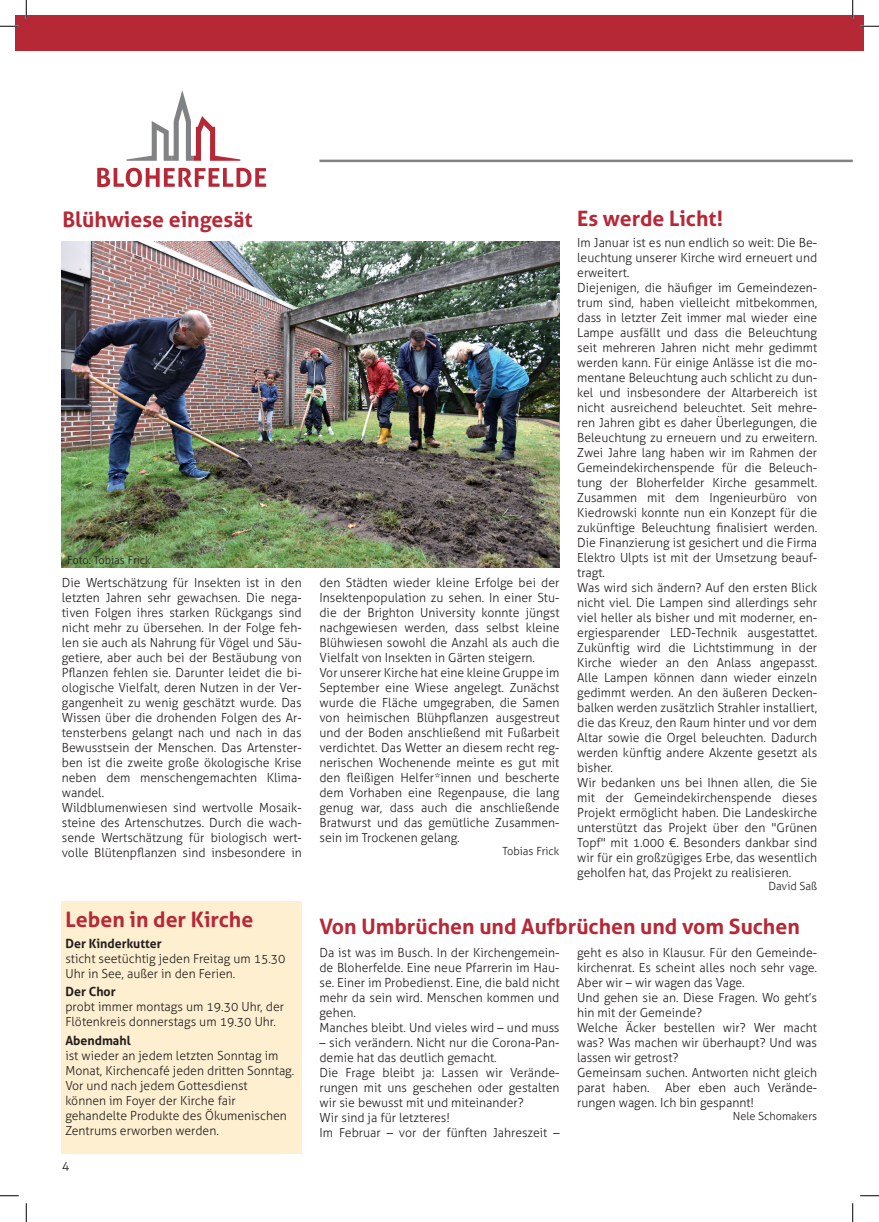
<style>
.page{position:relative;width:879px;height:1222px;background:#fff}
.page>*{position:absolute;margin:0;border:0;box-sizing:border-box;transform-origin:0 0}
.t1{font:700 21.25px "Aller";color:#b72837}
.t2{font:700 12.62px "Aller";color:#231f20}
.t3{font:300 12.5px/15px "Aller";color:#231f20}
.t4{font:300 11.25px "Aller";color:#231f20}
</style>
<div class="page">
<svg style="left:126px;top:90px;width:114px;height:71px"></svg>
<svg style="left:97px;top:168px;width:169px;height:19px"></svg>
<div style="left:16px;top:16px;width:836px;height:35px;background:#b72837"></div>
<hr style="left:320px;top:160px;width:531px;height:2px;background:#808285">
<div style="left:852px;top:16px;width:10px;height:35px;background:#b72837"></div>
<div style="left:62px;top:901px;width:240px;height:252px;background:#feefd0"></div>
<img style="left:62px;top:241px;width:497px;height:326px">
<svg style="left:0;top:25px;width:19px;height:2px"></svg>
<svg style="left:860px;top:25px;width:18px;height:2px"></svg>
<svg style="left:0;top:1195px;width:19px;height:1px"></svg>
<svg style="left:860px;top:1195px;width:18px;height:1px"></svg>
<svg style="left:25px;top:0;width:2px;height:19px"></svg>
<svg style="left:25px;top:1203px;width:2px;height:19px"></svg>
<svg style="left:851px;top:0;width:2px;height:19px"></svg>
<svg style="left:852px;top:1203px;width:1px;height:19px"></svg>
<h1 class="t1" style="left:62px;top:206px;width:191px">Blühwiese eingesät</h1>
<h1 class="t1" style="left:577px;top:205px;width:147px">Es werde Licht!</h1>
<p class="t3" style="left:577px;top:235px;width:241px">Im Januar ist es nun endlich so weit: Die Be&shy;leuchtung unserer Kirche wird erneuert und erweitert.<br>Diejenigen, die häufiger im Gemeindezen&shy;trum sind, haben vielleicht mitbekommen, dass in letzter Zeit immer mal wieder eine Lampe ausfällt und dass die Beleuchtung seit mehreren Jahren nicht mehr gedimmt werden kann. Für einige Anlässe ist die mo&shy;mentane Beleuchtung auch schlicht zu dun&shy;kel und insbesondere der Altarbereich ist nicht ausreichend beleuchtet. Seit mehre&shy;ren Jahren gibt es daher Überlegungen, die Beleuchtung zu erneuern und zu erweitern.<br>Zwei Jahre lang haben wir im Rahmen der Gemeindekirchenspende für die Beleuch&shy;tung der Bloherfelder Kirche gesammelt.<br>Zusammen mit dem Ingenieurbüro von Kiedrowski konnte nun ein Konzept für die zukünftige Beleuchtung finalisiert werden.<br>Die Finanzierung ist gesichert und die Firma Elektro Ulpts ist mit der Umsetzung beauf&shy;tragt.<br>Was wird sich ändern? Auf den ersten Blick nicht viel. Die Lampen sind allerdings sehr viel heller als bisher und mit moderner, en&shy;ergiesparender LED-Technik ausgestattet.<br>Zukünftig wird die Lichtstimmung in der Kirche wieder an den Anlass angepasst.<br>Alle Lampen können dann wieder einzeln gedimmt werden. An den äußeren Decken&shy;balken werden zusätzlich Strahler installiert, die das Kreuz, den Raum hinter und vor dem Altar sowie die Orgel beleuchten. Dadurch werden künftig andere Akzente gesetzt als bisher.<br>Wir bedanken uns bei Ihnen allen, die Sie mit der Gemeindekirchenspende dieses Projekt ermöglicht haben. Die Landeskirche unterstützt das Projekt über den "Grünen Topf" mit 1.000 €. Besonders dankbar sind wir für ein großzügiges Erbe, das wesentlich geholfen hat, das Projekt zu realisieren.</p>
<p class="t4" style="left:768px;top:879px;width:50px">David Saß</p>
<h1 class="t1" style="left:319px;top:913px;width:481px">Von Umbrüchen und Aufbrüchen und vom Suchen</h1>
<p class="t3" style="left:319px;top:945px;width:241px">Da ist was im Busch. In der Kirchengemein&shy;de Bloherfelde. Eine neue Pfarrerin im Hau&shy;se. Einer im Probedienst. Eine, die bald nicht mehr da sein wird. Menschen kommen und gehen.<br>Manches bleibt. Und vieles wird – und muss</p>
<p class="t3" style="left:319px;top:1035px;width:241px">– sich verändern. Nicht nur die Corona-Pan&shy;demie hat das deutlich gemacht.<br>Die Frage bleibt ja: Lassen wir Verände&shy;rungen mit uns geschehen oder gestalten wir sie bewusst mit und miteinander?<br>Wir sind ja für letzteres!<br>Im Februar – vor der fünften Jahreszeit –</p>
<p class="t4" style="left:67px;top:553px;width:85px">Foto: Tobias Frick</p>
<p class="t3" style="left:62px;top:575px;width:241px">Die Wertschätzung für Insekten ist in den letzten Jahren sehr gewachsen. Die nega&shy;tiven Folgen ihres starken Rückgangs sind nicht mehr zu übersehen. In der Folge feh&shy;len sie auch als Nahrung für Vögel und Säu&shy;getiere, aber auch bei der Bestäubung von Pflanzen fehlen sie. Darunter leidet die bi&shy;ologische Vielfalt, deren Nutzen in der Ver&shy;gangenheit zu wenig geschätzt wurde. Das Wissen über die drohenden Folgen des Ar&shy;tensterbens gelangt nach und nach in das Bewusstsein der Menschen. Das Artenster&shy;ben ist die zweite große ökologische Krise neben dem menschengemachten Klima&shy;wandel.<br>Wildblumenwiesen sind wertvolle Mosaik&shy;steine des Artenschutzes. Durch die wach&shy;sende Wertschätzung für biologisch wert&shy;volle Blütenpflanzen sind insbesondere in</p>
<p class="t3" style="left:319px;top:575px;width:241px">den Städten wieder kleine Erfolge bei der Insektenpopulation zu sehen. In einer Stu&shy;die der Brighton University konnte jüngst nachgewiesen werden, dass selbst kleine Blühwiesen sowohl die Anzahl als auch die Vielfalt von Insekten in Gärten steigern.<br>Vor unserer Kirche hat eine kleine Gruppe im September eine Wiese angelegt. Zunächst wurde die Fläche umgegraben, die Samen von heimischen Blühpflanzen ausgestreut und der Boden anschließend mit Fußarbeit verdichtet. Das Wetter an diesem recht reg&shy;nerischen Wochenende meinte es gut mit den fleißigen Helfer*innen und bescherte dem Vorhaben eine Regenpause, die lang genug war, dass auch die anschließende Bratwurst und das gemütliche Zusammen&shy;sein im Trockenen gelang.</p>
<p class="t4" style="left:502px;top:844px;width:58px">Tobias Frick</p>
<h1 class="t1" style="left:65px;top:906px;width:189px">Leben in der Kirche</h1>
<p class="t2" style="left:65px;top:935px;width:98px">Der Kinderkutter</p>
<p class="t3" style="left:65px;top:951px;width:222px">sticht seetüchtig jeden Freitag um 15.30<br>Uhr in See, außer in den Ferien.</p>
<p class="t2" style="left:65px;top:984px;width:52px">Der Chor</p>
<p class="t3" style="left:65px;top:999px;width:220px">probt immer montags um 19.30 Uhr, der<br>Flötenkreis donnerstags um 19.30 Uhr.</p>
<p class="t2" style="left:65px;top:1033px;width:67px">Abendmahl</p>
<p class="t3" style="left:65px;top:1048px;width:230px">ist wieder an jedem letzten Sonntag im Monat, Kirchencafé jeden dritten Sonntag.<br>Vor und nach jedem Gottesdienst<br>können im Foyer der Kirche fair gehandelte Produkte des Ökumenischen Zentrums erworben werden.</p>
<p class="t3" style="left:577px;top:945px;width:241px">geht es also in Klausur. Für den Gemeinde&shy;kirchenrat. Es scheint alles noch sehr vage.<br>Aber wir – wir wagen das Vage.<br>Und gehen sie an. Diese Fragen. Wo geht’s hin mit der Gemeinde?<br>Welche Äcker bestellen wir? Wer macht was? Was machen wir überhaupt? Und was lassen wir getrost?<br>Gemeinsam suchen. Antworten nicht gleich parat haben. Aber eben auch Verände&shy;rungen wagen. Ich bin gespannt!</p>
<p class="t4" style="left:732px;top:1109px;width:86px">Nele Schomakers</p>
<p class="t3" style="left:62px;top:1157px;width:9px">4</p>
</div>
